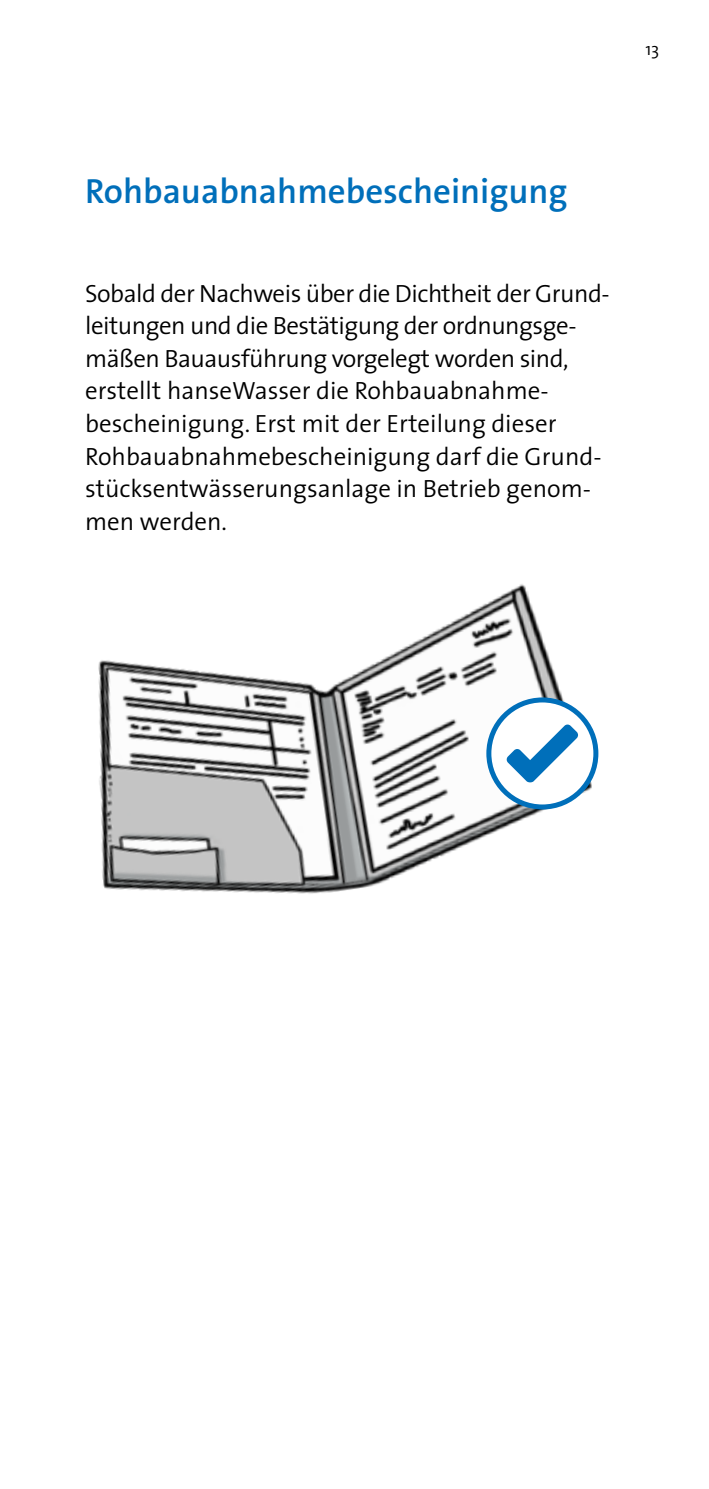
<style>
.page{position:relative;width:709px;height:1489px;background:#fff}
.page>*{position:absolute;margin:0;border:0;box-sizing:border-box;transform-origin:0 0}
.t1{font:600 35px "The Sans B6";color:#006fba}
.t2{font:300 25px/32.5px "The Sans";color:#000}
.t3{font:300 17.5px "The Sans";color:#000}
</style>
<div class="page">
<img style="left:98px;top:584px;width:501px;height:310px">
<div style="left:489px;top:700px;width:107px;height:107px;background:#fff;border-radius:50%"></div>
<div style="left:486px;top:697px;width:112px;height:112px;border:5px solid #006fba;border-radius:50%"></div>
<svg style="left:506px;top:724px;width:72px;height:58px"></svg>
<p class="t3" style="left:645px;top:35px;width:15px">13</p>
<h1 class="t1" style="left:85px;top:173px;width:484px">Rohbauabnahmebescheinigung</h1>
<p class="t2" style="left:85px;top:276px;width:526px">Sobald der Nachweis über die Dichtheit der Grund&shy;leitungen und die Bestätigung der ordnungsge&shy;mäßen Bauausführung vorgelegt worden sind, erstellt hanseWasser die Rohbauabnahme&shy;bescheinigung. Erst mit der Erteilung dieser Rohbauabnahmebescheinigung darf die Grund&shy;stücksentwässerungsanlage in Betrieb genom&shy;men werden.</p>
</div>
